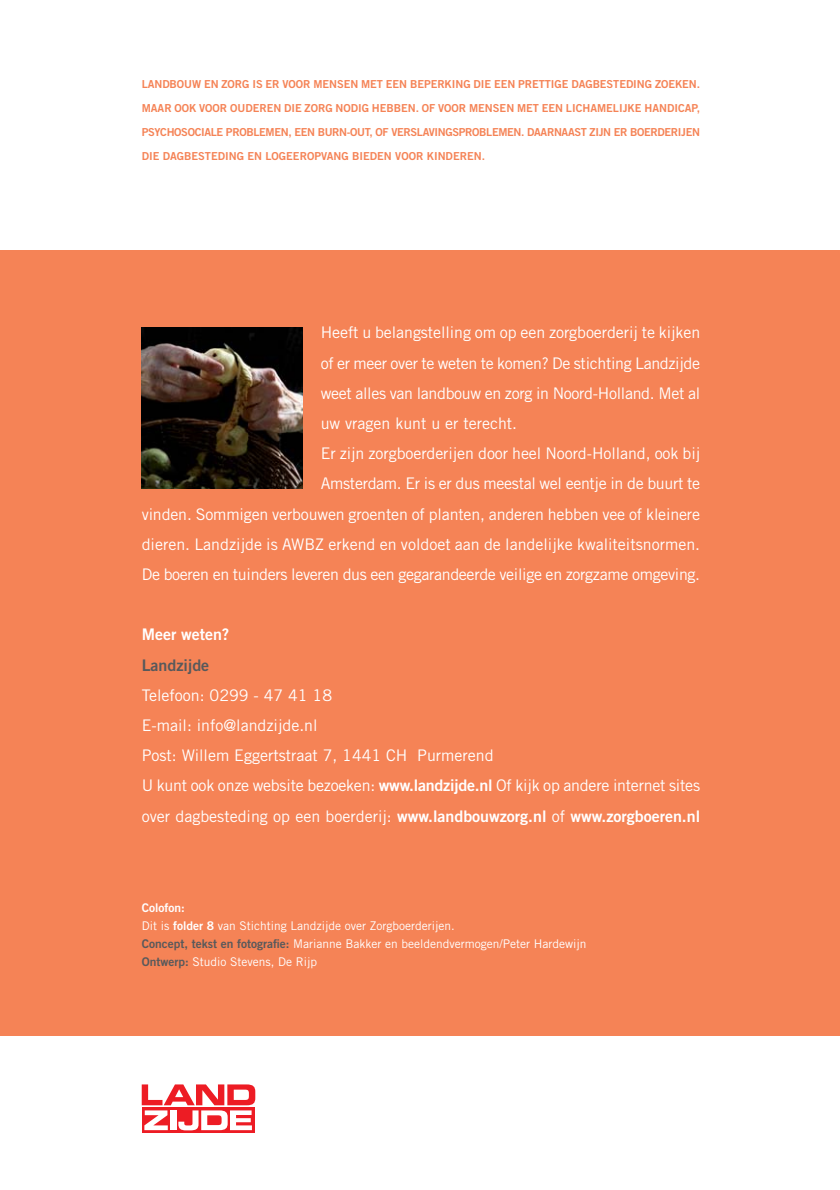
<style>
.page{position:relative;width:840px;height:1190px;background:#fff}
.page>*{position:absolute;margin:0;border:0;box-sizing:border-box;transform-origin:0 0}
.t1{font:16px/30.2px "Trade Gothic";letter-spacing:-.01em;color:#fff}
.t2{font:16px "Trade Gothic Bold Two";color:#fff}
.t3{font:16px "Trade Gothic Bold Two";color:#58595b}
.t4{font:12px/18px "Trade Gothic";color:#fff}
.t5{font:12px "Trade Gothic Bold Two";color:#fff}
.t6{font:11px/24px "Trade Gothic Bold Two";color:#f58356;text-align:justify}
.s1{font-family:"Trade Gothic Bold Two"}
.s2{font-family:"Trade Gothic"}
.s3{font-family:"Trade Gothic Bold Two";color:#58595b}
</style>
<div class="page">
<div style="left:0;top:251px;width:840px;height:785px;background:#f58356"></div>
<img style="left:142px;top:327px;width:161px;height:161px">
<svg style="left:142px;top:1130px;width:113px;height:3px"></svg>
<svg style="left:142px;top:1084px;width:113px;height:46px"></svg>
<p class="t6" style="left:142px;top:73px;width:560px">LANDBOUW EN ZORG IS ER VOOR MENSEN MET EEN BEPERKING DIE EEN PRETTIGE DAGBESTEDING ZOEKEN.<br>MAAR OOK VOOR OUDEREN DIE ZORG NODIG HEBBEN. OF VOOR MENSEN MET EEN LICHAMELIJKE HANDICAP, PSYCHOSOCIALE PROBLEMEN, EEN BURN-OUT, OF VERSLAVINGSPROBLEMEN. DAARNAAST ZIJN ER BOERDERIJEN DIE DAGBESTEDING EN LOGEEROPVANG BIEDEN VOOR KINDEREN.</p>
<p class="t1" style="left:321px;top:319px;width:381px">Heeft u belangstelling om op een zorgboerderij te kijken</p>
<p class="t1" style="left:321px;top:349px;width:381px">of er meer over te weten te komen? De stichting Landzijde</p>
<p class="t1" style="left:321px;top:379px;width:381px">weet alles van landbouw en zorg in Noord-Holland. Met al</p>
<p class="t1" style="left:321px;top:410px;width:198px">uw vragen kunt u er terecht.</p>
<p class="t1" style="left:321px;top:440px;width:381px">Er zijn zorgboerderijen door heel Noord-Holland, ook bij</p>
<p class="t1" style="left:321px;top:470px;width:381px">Amsterdam. Er is er dus meestal wel eentje in de buurt te</p>
<p class="t1" style="left:142px;top:500px;width:560px">vinden. Sommigen verbouwen groenten of planten, anderen hebben vee of kleinere</p>
<p class="t1" style="left:142px;top:530px;width:560px">dieren. Landzijde is AWBZ erkend en voldoet aan de landelijke kwaliteitsnormen.</p>
<p class="t1" style="left:142px;top:561px;width:560px">De boeren en tuinders leveren dus een gegarandeerde veilige en zorgzame omgeving.</p>
<p class="t2" style="left:142px;top:629px;width:89px">Meer weten?</p>
<p class="t3" style="left:142px;top:659px;width:69px">Landzijde</p>
<p class="t1" style="left:142px;top:681px;width:560px">Telefoon: 0299 - 47 41 18<br>E-mail: info@landzijde.nl<br>Post: Willem Eggertstraat 7, 1441 CH Purmerend<br>U kunt ook onze website bezoeken: <span class="s1">www.landzijde.nl</span> Of kijk op andere internet sites</p>
<p class="t2" style="left:142px;top:810px;width:560px"><span class="s2">over dagbesteding op een boerderij:</span> www.landbouwzorg.nl <span class="s2">of</span> www.zorgboeren.nl</p>
<p class="t5" style="left:142px;top:903px;width:44px">Colofon:</p>
<p class="t4" style="left:142px;top:917px;width:446px">Dit is <span class="s1">folder 8</span> van Stichting Landzijde over Zorgboerderijen.<br><span class="s3">Concept, tekst en fotografie:</span> Marianne Bakker en beeldendvermogen/Peter Hardewijn<br><span class="s3">Ontwerp:</span> Studio Stevens, De Rijp</p>
</div>
